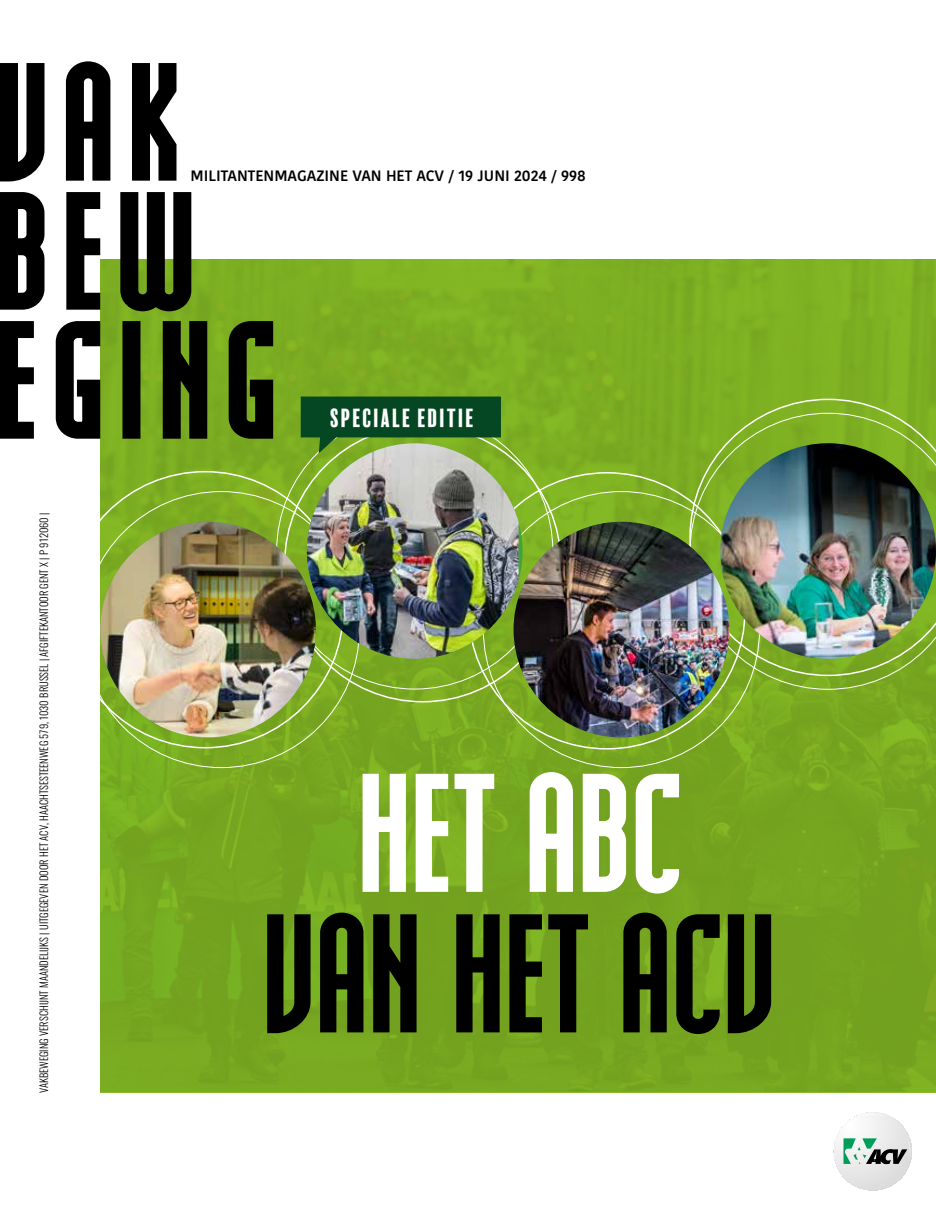
<style>
.page{position:relative;width:936px;height:1212px;background:#fff}
.page>*{position:absolute;margin:0;border:0;box-sizing:border-box;transform-origin:0 0}
.t1{font:900 168.75px "Modula OT Sans";letter-spacing:-.015em;color:#000;scale:1.07 1}
.t2{font:900 168.75px "Modula OT Sans";letter-spacing:-.015em;color:#fff;scale:1.07 1}
.t3{font:24px "Balboa Plus Fill";letter-spacing:.03em;color:#fff}
.t4{font:600 15px "Kohinoor Bangla";color:#000}
.t5{font:300 10.5px "Oswald";color:#000}
</style>
<div class="page">
<img style="left:100px;top:259px;width:835px;height:832px">
<svg style="left:0;top:320px;width:274px;height:120px"></svg>
<svg style="left:0;top:192px;width:45px;height:118px;background:#292929"></svg>
<svg style="left:0;top:61px;width:177px;height:121px"></svg>
<svg style="left:66px;top:192px;width:126px;height:120px"></svg>
<svg style="left:833px;top:1112px;width:78px;height:78px"></svg>
<svg style="left:689px;top:399px;width:246px;height:14px;background:#85b52e"></svg>
<svg style="left:689px;top:413px;width:246px;height:277px;background:#82b12e"></svg>
<img style="left:100px;top:522px;width:216px;height:215px;border-radius:108px">
<img style="left:307px;top:443px;width:211px;height:216px">
<img style="left:513px;top:522px;width:216px;height:215px;border-radius:108px">
<img style="left:720px;top:443px;width:215px;height:216px;border-radius:108px">
<svg style="left:301px;top:396px;width:200px;height:57px;background:#2a652d"></svg>
<p class="t5" style="left:34px;top:1093px;width:582px;rotate:-90deg">VAKBEWEGING VERSCHIJNT MAANDELIJKS | UITGEGEVEN DOOR HET ACV, HAACHTSESTEENWEG 579, 1030 BRUSSEL | AFGIFTEKANTOOR GENT X | P 912060 |</p>
<h3 class="t4" style="left:190px;top:163px;width:397px">MILITANTENMAGAZINE VAN HET ACV / 19 JUNI 2024 / 998</h3>
<h2 class="t3" style="left:330px;top:404px;width:146px">SPECIALE EDITIE</h2>
<h1 class="t2" style="left:356px;top:736px;width:306px">HET ABC</h1>
<h1 class="t1" style="left:261px;top:877px;width:484px">VAN HET ACV</h1>
</div>
